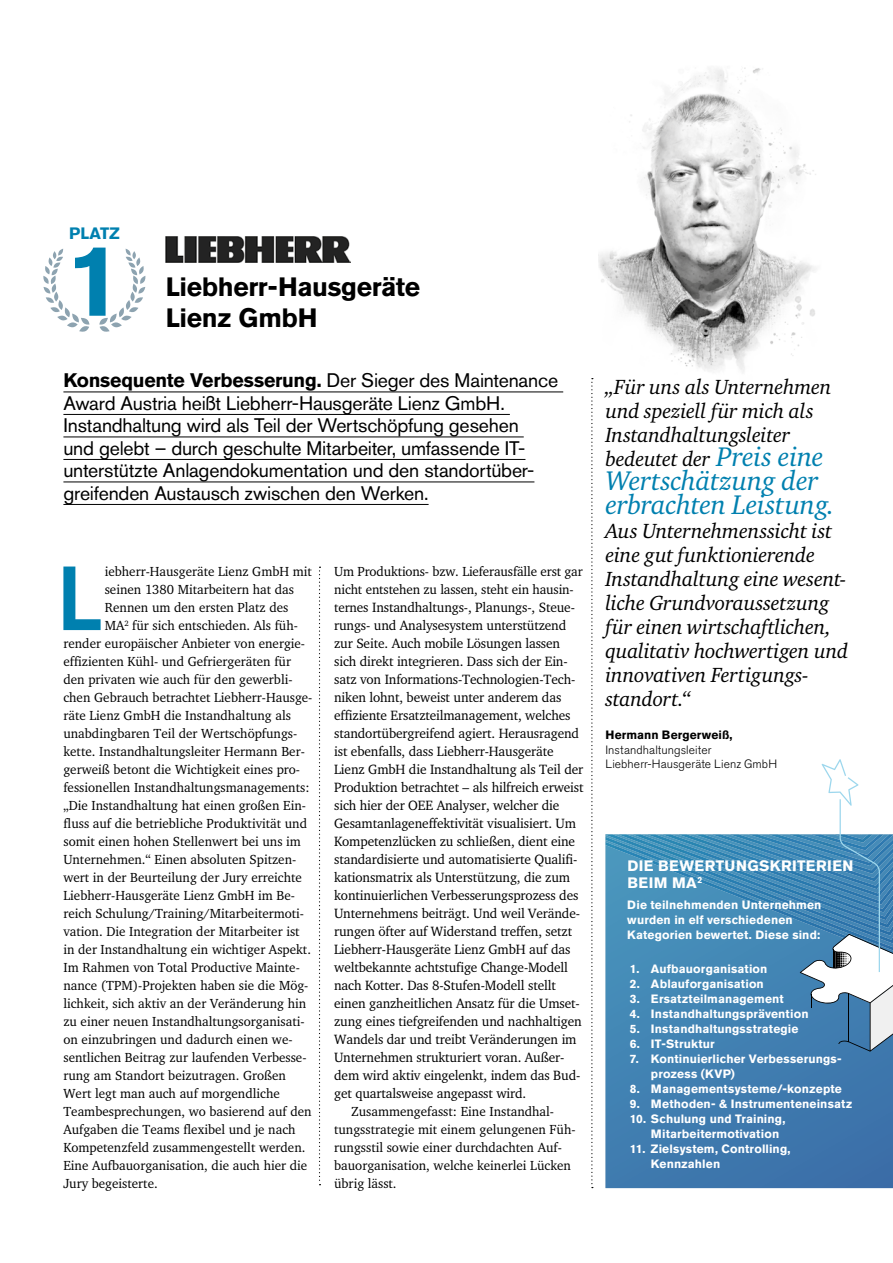
<style>
.page{position:relative;width:893px;height:1263px;background:#fff}
.page>*{position:absolute;margin:0;border:0;box-sizing:border-box;transform-origin:0 0}
.t1{font:700 100.5px "Akzidenz Grotesk Pro";color:#0080af}
.t2{font:500 90px "Akzidenz Grotesk Pro";color:#0080af}
.t3{font:italic 27.6px/24px "Charter ITC";letter-spacing:-.015em;color:#0080af}
.t4{font:700 26.25px/30.3px "Akzidenz Grotesk Pro";letter-spacing:-.015em;color:#000}
.t5{font:italic 21px/24px "Charter ITC";letter-spacing:-.015em;color:#000}
.t6{font:19.5px/22.5px "Akzidenz Grotesk Pro";letter-spacing:-.01em;color:#000}
.t7{font:700 16.35px "Akzidenz Grotesk Pro";letter-spacing:.005em;color:#0080af}
.t8{font:700 15px/17.2px "Akzidenz Grotesk Pro";letter-spacing:.03em;color:#fff}
.t9{font:13.8px/18px "Charter Itc T";letter-spacing:-.01em;color:#000}
.t10{font:13.5px/18px "Charter Itc T";color:#000}
.t11{font:700 12px/15px "Akzidenz Grotesk Pro";letter-spacing:.01em;color:#fff}
.t12{font:300 12px/14.4px "Akzidenz Grotesk Pro";letter-spacing:.01em;color:#000}
.t13{font:700 12px "Akzidenz Grotesk Pro";letter-spacing:.01em;color:#000}
.s1{font-weight:700}
.s2{font-size:27.6px;color:#0080af}
.s3{font-size:13.5px}
</style>
<div class="page">
<svg style="left:605px;top:957px;width:288px;height:171px;background:#4280b2"></svg>
<div style="left:605px;top:1128px;width:288px;height:60px;background:#3d76ac"></div>
<img style="left:605px;top:834px;width:195px;height:123px">
<hr style="left:63px;top:392px;width:500px;height:1px;background:#000">
<hr style="left:63px;top:414px;width:447px;height:1px;background:#000">
<hr style="left:63px;top:437px;width:461px;height:1px;background:#000">
<hr style="left:63px;top:459px;width:462px;height:1px;background:#000">
<hr style="left:63px;top:482px;width:471px;height:1px;background:#000">
<hr style="left:63px;top:504px;width:366px;height:1px;background:#000">
<svg style="left:591px;top:378px;width:2px;height:810px"></svg>
<svg style="left:319px;top:567px;width:1px;height:618px"></svg>
<img style="left:598px;top:68px;width:218px;height:305px">
<svg style="left:43px;top:249px;width:46px;height:83px"></svg>
<svg style="left:99px;top:249px;width:47px;height:83px"></svg>
<img style="left:166px;top:237px;width:184px;height:25px">
<svg style="left:800px;top:759px;width:93px;height:292px"></svg>
<p class="t7" style="left:69px;top:223px;width:52px">PLATZ</p>
<h1 class="t1" style="left:66px;top:215px;width:58px">1</h1>
<h3 class="t4" style="left:166px;top:272px;width:256px">Liebherr-Hausgeräte<br>Lienz GmbH</h3>
<p class="t6" style="left:63px;top:369px;width:496px"><span class="s1">Konsequente Verbesserung.</span> Der Sieger des Maintenance Award Austria heißt Liebherr-Hausgeräte Lienz GmbH.<br>Instandhaltung wird als Teil der Wertschöpfung gesehen<br>und gelebt – durch geschulte Mitarbeiter, umfassende IT&shy;unterstützte Anlagendokumentation und den standortüber&shy;greifenden Austausch zwischen den Werken.</p>
<h3 class="t5" style="left:605px;top:374px;width:228px">„Für uns als Unternehmen und speziell für mich als<br>Instandhaltungsleiter bedeutet der <span class="s2">Preis eine</span></h3>
<h3 class="t3" style="left:605px;top:468px;width:231px">Wertschätzung der erbrachten Leistung.</h3>
<h3 class="t5" style="left:605px;top:518px;width:244px">Aus Unternehmenssicht ist eine gut funktionierende<br>Instandhaltung eine wesent&shy;liche Grundvoraussetzung für einen wirtschaftlichen, qualitativ hochwertigen und innovativen Fertigungs&shy;standort.“</h3>
<p class="t13" style="left:605px;top:727px;width:129px">Hermann Bergerweiß,</p>
<p class="t12" style="left:605px;top:742px;width:173px">Instandhaltungsleiter<br>Liebherr-Hausgeräte Lienz GmbH</p>
<p class="t10" style="left:334px;top:562px;width:250px">Um Produktions- bzw. Lieferausfälle erst gar nicht entstehen zu lassen, steht ein hausin-</p>
<p class="t9" style="left:334px;top:598px;width:251px"><span class="s3">tern</span>es Instandhaltungs-, Planungs-, Steue&shy;rungs- und Analysesystem unterstützend zur Seite. Auch mobile Lösungen lassen sich direkt integrieren. Dass sich der Ein&shy;satz von Informations-Technologien-Tech&shy;niken lohnt, beweist unter anderem das effiziente Ersatzteilmanagement, welches standortübergreifend agiert. Herausragend ist ebenfalls, dass Liebherr-Hausgeräte Lienz GmbH die Instandhaltung als Teil der Produktion betrachtet – als hilfreich erweist sich hier der OEE Analyser, welcher die Gesamtanlageneffektivität visualisiert. Um Kompetenzlücken zu schließen, dient eine standardisierte und automatisierte Qualifi&shy;kationsmatrix als Unterstützung, die zum kontinuierlichen Verbesserungsprozess des Unternehmens beiträgt. Und weil Verände&shy;rungen öfter auf Widerstand treffen, setzt Liebherr-Hausgeräte Lienz GmbH auf das weltbekannte achtstufige Change-Modell nach Kotter. Das 8-Stufen-Modell stellt einen ganzheitlichen Ansatz für die Umset&shy;zung eines tiefgreifenden und nachhaltigen Wandels dar und treibt Veränderungen im Unternehmen strukturiert voran. Außer&shy;dem wird aktiv eingelenkt, indem das Bud&shy;get quartalsweise angepasst wird.</p>
<p class="t10" style="left:334px;top:1102px;width:243px;text-indent:17px">Zusammengefasst: Eine Instandhal&shy;tungsstrategie mit einem gelungenen Füh&shy;rungsstil sowie einer durchdachten Auf&shy;bauorganisation, welche keinerlei Lücken übrig lässt.</p>
<h2 class="t2" style="left:56px;top:540px;width:48px">L</h2>
<p class="t10" style="left:105px;top:562px;width:209px">iebherr-Hausgeräte Lienz GmbH mit</p>
<p class="t10" style="left:105px;top:580px;width:191px">seinen 1380 Mitarbeitern hat das</p>
<p class="t10" style="left:105px;top:598px;width:185px">Rennen um den ersten Platz des</p>
<p class="t10" style="left:105px;top:616px;width:195px">MA<sup>2</sup> für sich entschieden. Als füh-</p>
<p class="t10" style="left:63px;top:634px;width:243px">render europäischer Anbieter von energie-</p>
<p class="t10" style="left:63px;top:652px;width:229px">effizienten Kühl- und Gefriergeräten für</p>
<p class="t10" style="left:63px;top:670px;width:231px">den privaten wie auch für den gewerbli-</p>
<p class="t10" style="left:63px;top:688px;width:251px">chen Gebrauch betrachtet Liebherr-Hausge-</p>
<p class="t10" style="left:63px;top:706px;width:229px">räte Lienz GmbH die Instandhaltung als</p>
<p class="t10" style="left:63px;top:724px;width:235px">unabdingbaren Teil der Wertschöpfungs-</p>
<p class="t10" style="left:63px;top:742px;width:243px">kette. Instandhaltungsleiter Hermann Ber-</p>
<p class="t10" style="left:63px;top:760px;width:238px">gerweiß betont die Wichtigkeit eines pro-</p>
<p class="t10" style="left:63px;top:778px;width:248px">fessionellen Instandhaltungsmanagements:</p>
<p class="t10" style="left:63px;top:796px;width:244px">„Die Instandhaltung hat einen großen Ein-</p>
<p class="t10" style="left:63px;top:814px;width:245px">fluss auf die betriebliche Produktivität und</p>
<p class="t10" style="left:63px;top:832px;width:239px">somit einen hohen Stellenwert bei uns im</p>
<p class="t10" style="left:63px;top:850px;width:234px">Unternehmen.“ Einen absoluten Spitzen-</p>
<p class="t10" style="left:63px;top:868px;width:240px">wert in der Beurteilung der Jury erreichte</p>
<p class="t10" style="left:63px;top:886px;width:233px">Liebherr-Hausgeräte Lienz GmbH im Be-</p>
<p class="t10" style="left:63px;top:904px;width:242px">reich Schulung/Training/Mitarbeitermoti-</p>
<p class="t10" style="left:63px;top:922px;width:238px">vation. Die Integration der Mitarbeiter ist</p>
<p class="t10" style="left:63px;top:940px;width:249px">in der Instandhaltung ein wichtiger Aspekt.</p>
<p class="t10" style="left:63px;top:958px;width:238px">Im Rahmen von Total Productive Mainte-</p>
<p class="t10" style="left:63px;top:976px;width:246px">nance (TPM)-Projekten haben sie die Mög-</p>
<p class="t10" style="left:63px;top:994px;width:244px">lichkeit, sich aktiv an der Veränderung hin</p>
<p class="t10" style="left:63px;top:1012px;width:243px">zu einer neuen Instandhaltungsorganisati-</p>
<p class="t10" style="left:63px;top:1030px;width:231px">on einzubringen und dadurch einen we-</p>
<p class="t10" style="left:63px;top:1048px;width:245px">sentlichen Beitrag zur laufenden Verbesse-</p>
<p class="t10" style="left:63px;top:1066px;width:224px">rung am Standort beizutragen. Großen</p>
<p class="t10" style="left:63px;top:1084px;width:218px">Wert legt man auch auf morgendliche</p>
<p class="t10" style="left:63px;top:1102px;width:250px">Teambesprechungen, wo basierend auf den</p>
<p class="t10" style="left:63px;top:1120px;width:234px">Aufgaben die Teams flexibel und je nach</p>
<p class="t10" style="left:63px;top:1138px;width:244px">Kompetenzfeld zusammengestellt werden.</p>
<p class="t10" style="left:63px;top:1156px;width:245px">Eine Aufbauorganisation, die auch hier die</p>
<p class="t10" style="left:63px;top:1174px;width:96px">Jury begeisterte.</p>
<p class="t8" style="left:627px;top:857px;width:228px">DIE BEWERTUNGSKRITERIEN<br>BEIM MA<sup>2</sup></p>
<p class="t11" style="left:627px;top:897px;width:196px">Die teilnehmenden Unternehmen wurden in elf verschiedenen<br>Kategorien bewertet. Diese sind:</p>
<p class="t11" style="left:630px;top:962px;width:139px">1. Aufbauorganisation</p>
<p class="t11" style="left:630px;top:977px;width:136px">2. Ablauforganisation</p>
<p class="t11" style="left:630px;top:992px;width:156px">3. Ersatzteilmanagement</p>
<p class="t11" style="left:630px;top:1007px;width:180px">4. Instandhaltungsprävention</p>
<p class="t11" style="left:630px;top:1022px;width:170px">5. Instandhaltungsstrategie</p>
<p class="t11" style="left:630px;top:1037px;width:87px">6. IT-Struktur</p>
<p class="t11" style="left:651px;top:1052px;width:192px;text-indent:-21px">7. Kontinuierlicher Verbesserungs&shy;prozess (KVP)</p>
<p class="t11" style="left:630px;top:1082px;width:214px">8. Managementsysteme/-konzepte</p>
<p class="t11" style="left:630px;top:1097px;width:224px">9. Methoden- &amp; Instrumenteneinsatz</p>
<p class="t11" style="left:651px;top:1112px;width:136px;text-indent:-21px">10. Schulung und Training,<br>Mitarbeitermotivation</p>
<p class="t11" style="left:651px;top:1142px;width:141px;text-indent:-21px">11. Zielsystem, Controlling,<br>Kennzahlen</p>
</div>
